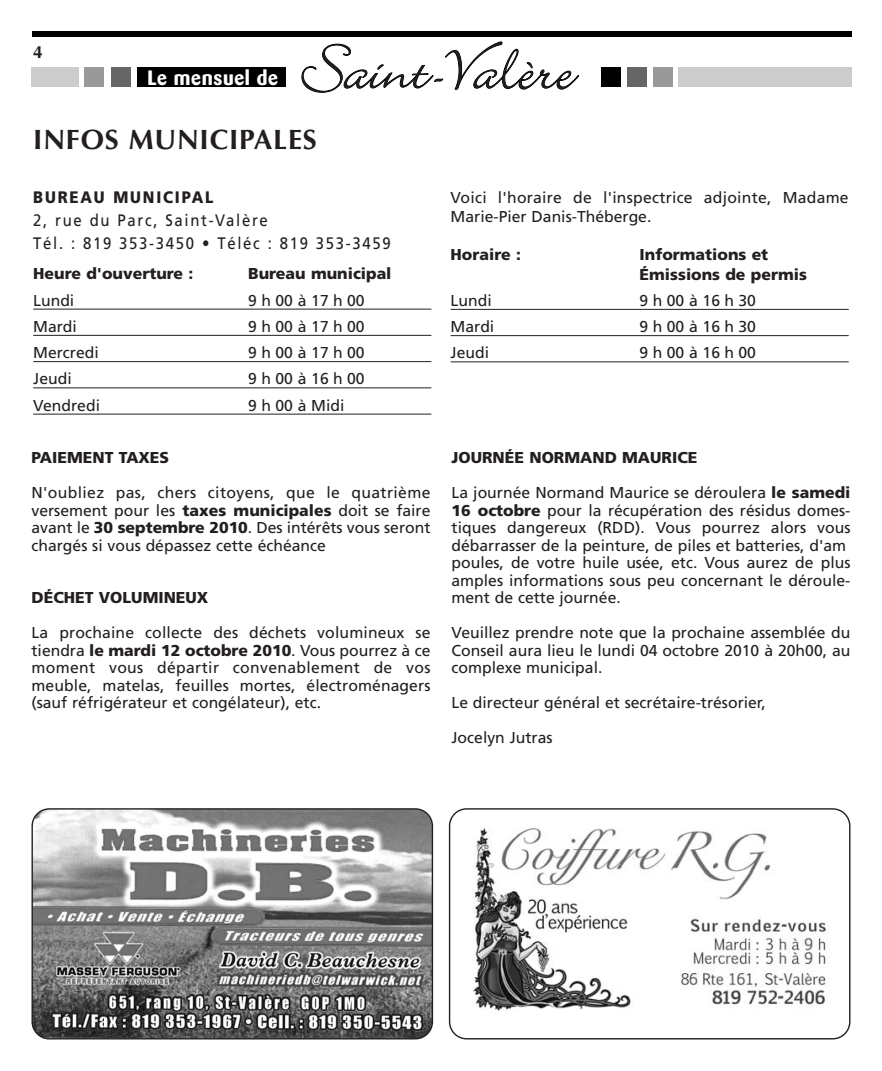
<style>
.page{position:relative;width:882px;height:1071px;background:#fff}
.page>*{position:absolute;margin:0;border:0;box-sizing:border-box;transform-origin:0 0}
.t1{font:700 28px "Optima";letter-spacing:.03em;color:#231f20}
.t2{font:700 20.65px "Barmeno";letter-spacing:.03em;color:#fff}
.t3{font:700 17.5px "Optima";color:#231f20}
.t4{font:16.62px/22.8px "Frutiger";letter-spacing:.11em;color:#231f20;scale:.9 1}
.t5{font:900 16.62px "Frutiger";letter-spacing:.12em;color:#231f20;scale:.9 1}
.t6{font:15.75px/17.5px "Frutiger";color:#231f20;text-align:justify}
.t7{font:900 15.75px/19.2px "Frutiger";color:#231f20}
.t8{font:15.75px "Frutiger";letter-spacing:.28em;color:#231f20}
.s1{font-weight:900}
</style>
<div class="page">
<div style="left:32px;top:31px;width:820px;height:6px;background:#000"></div>
<div style="left:601px;top:67px;width:19px;height:20px;background:#000"></div>
<div style="left:627px;top:67px;width:20px;height:20px;background:#666"></div>
<div style="left:653px;top:67px;width:20px;height:20px;background:#999"></div>
<div style="left:678px;top:67px;width:174px;height:20px;background:#ccc"></div>
<div style="left:137px;top:67px;width:149px;height:20px;background:#000"></div>
<div style="left:111px;top:67px;width:19px;height:20px;background:#666"></div>
<div style="left:85px;top:67px;width:19px;height:20px;background:#999"></div>
<div style="left:32px;top:67px;width:47px;height:20px;background:#ccc"></div>
<svg style="left:301px;top:41px;width:278px;height:52px"></svg>
<hr style="left:451px;top:309px;width:398px;height:1px;background:#231f20">
<hr style="left:451px;top:335px;width:398px;height:1px;background:#231f20">
<hr style="left:451px;top:362px;width:398px;height:1px;background:#231f20">
<hr style="left:33px;top:309px;width:398px;height:1px;background:#231f20">
<hr style="left:33px;top:335px;width:398px;height:1px;background:#231f20">
<hr style="left:33px;top:361px;width:398px;height:1px;background:#231f20">
<hr style="left:33px;top:388px;width:398px;height:1px;background:#231f20">
<hr style="left:33px;top:414px;width:398px;height:1px;background:#231f20">
<svg style="left:32px;top:808px;width:401px;height:232px;background:#8f8f8f"></svg>
<svg style="left:449px;top:808px;width:401px;height:232px"></svg>
<p class="t3" style="left:33px;top:45px;width:11px">4</p>
<h2 class="t2" style="left:148px;top:69px;width:132px">Le mensuel de</h2>
<h1 class="t1" style="left:33px;top:128px;width:285px">INFOS MUNICIPALES</h1>
<p class="t5" style="left:33px;top:191px;width:202px">BUREAU MUNICIPAL</p>
<p class="t4" style="left:33px;top:210px;width:399px">2, rue du Parc, Saint-Valère<br>Tél. : 819 353-3450 • Téléc : 819 353-3459</p>
<p class="t7" style="left:33px;top:265px;width:162px">Heure d'ouverture :</p>
<p class="t7" style="left:248px;top:265px;width:145px">Bureau municipal</p>
<p class="t6" style="left:33px;top:293px;width:43px">Lundi</p>
<p class="t8" style="left:248px;top:294px;width:118px">9h00 à 17h00</p>
<p class="t6" style="left:33px;top:319px;width:45px">Mardi</p>
<p class="t8" style="left:248px;top:320px;width:118px">9h00 à 17h00</p>
<p class="t6" style="left:33px;top:345px;width:67px">Mercredi</p>
<p class="t8" style="left:248px;top:346px;width:118px">9h00 à 17h00</p>
<p class="t6" style="left:33px;top:371px;width:40px">Jeudi</p>
<p class="t8" style="left:248px;top:372px;width:118px">9h00 à 16h00</p>
<p class="t6" style="left:33px;top:398px;width:68px">Vendredi</p>
<p class="t6" style="left:248px;top:398px;width:98px">9 h 00 à Midi</p>
<p class="t7" style="left:31px;top:449px;width:139px">PAIEMENT TAXES</p>
<p class="t6" style="left:31px;top:485px;width:401px">N'oubliez pas, chers citoyens, que le quatrième versement pour les <span class="s1">taxes municipales</span> doit se faire avant le <span class="s1">30 septembre 2010</span>. Des intérêts vous seront chargés si vous dépassez cette échéance</p>
<p class="t7" style="left:32px;top:589px;width:178px">DÉCHET VOLUMINEUX</p>
<p class="t6" style="left:32px;top:625px;width:401px">La prochaine collecte des déchets volumineux se tiendra <span class="s1">le mardi 12 octobre 2010</span>. Vous pourrez à ce moment vous départir convenablement de vos meuble, matelas, feuilles mortes, électroménagers (sauf réfrigérateur et congélateur), etc.</p>
<p class="t6" style="left:451px;top:189px;width:400px;line-height:19.2px">Voici l'horaire de l'inspectrice adjointe, Madame<br>Marie-Pier Danis-Théberge.</p>
<p class="t7" style="left:451px;top:246px;width:72px">Horaire :</p>
<p class="t7" style="left:640px;top:246px;width:169px">Informations et<br>Émissions de permis</p>
<p class="t6" style="left:451px;top:293px;width:43px">Lundi</p>
<p class="t8" style="left:640px;top:294px;width:118px">9h00 à 16h30</p>
<p class="t6" style="left:451px;top:319px;width:45px">Mardi</p>
<p class="t8" style="left:640px;top:320px;width:118px">9h00 à 16h30</p>
<p class="t6" style="left:451px;top:345px;width:40px">Jeudi</p>
<p class="t8" style="left:640px;top:346px;width:118px">9h00 à 16h00</p>
<p class="t7" style="left:452px;top:449px;width:247px">JOURNÉE NORMAND MAURICE</p>
<p class="t6" style="left:451px;top:485px;width:401px;text-align:left">La journée Normand Maurice se déroulera <span class="s1">le samedi 16 octobre</span> pour la récupération des résidus domes&shy;tiques dangereux (RDD). Vous pourrez alors vous débarrasser de la peinture, de piles et batteries, d'am poules, de votre huile usée, etc. Vous aurez de plus amples informations sous peu concernant le déroule&shy;ment de cette journée.</p>
<p class="t6" style="left:452px;top:625px;width:401px">Veuillez prendre note que la prochaine assemblée du Conseil aura lieu le lundi 04 octobre 2010 à 20h00, au complexe municipal.</p>
<p class="t6" style="left:452px;top:695px;width:316px">Le directeur général et secrétaire-trésorier,</p>
<p class="t6" style="left:452px;top:730px;width:103px">Jocelyn Jutras</p>
</div>
